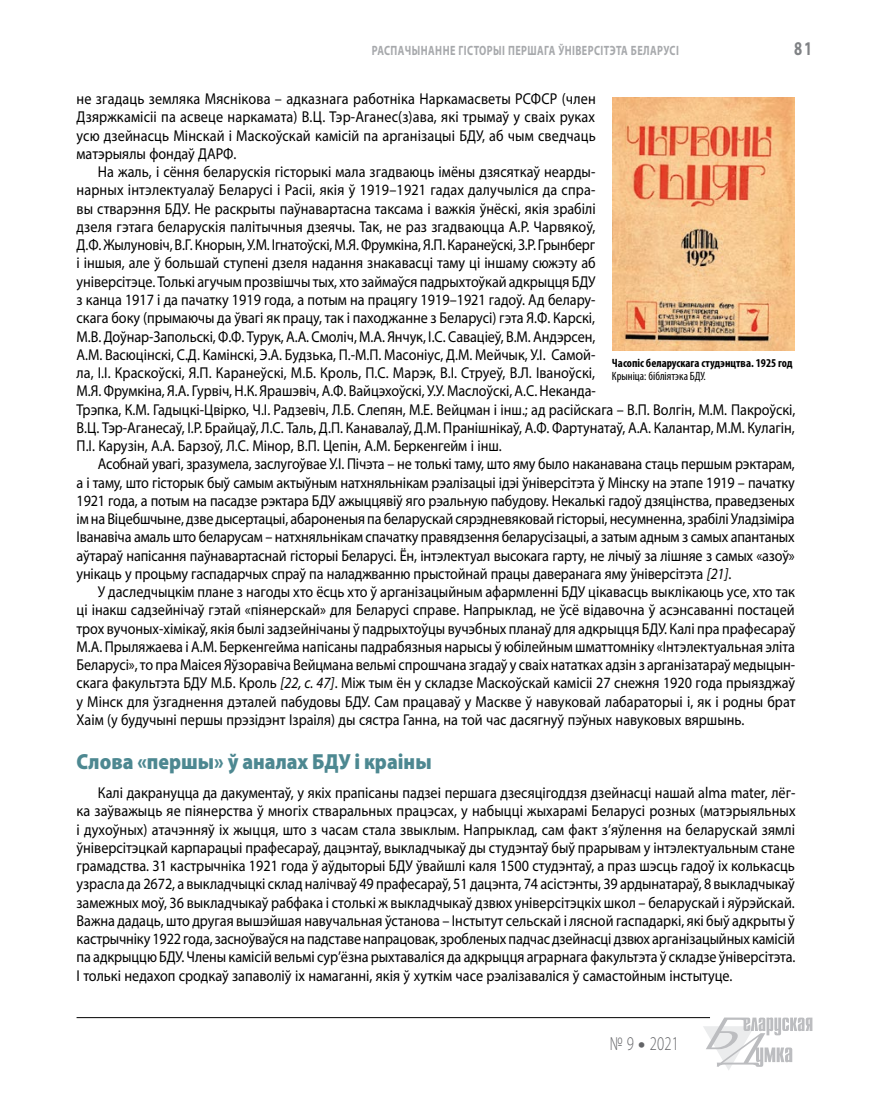
<style>
.page{position:relative;width:872px;height:1106px;background:#fff}
.page>*{position:absolute;margin:0;border:0;box-sizing:border-box;transform-origin:0 0}
.t1{font:900 21.9px "Myriad Pro";color:#4d8891;scale:.9 1}
.t2{font:300 19.5px "Myriad Pro";color:#636467;scale:.75 1}
.t3{font:700 19.5px "Myriad Pro";color:#808285;scale:.75 1}
.t4{font:15.75px/18.3px "Myriad Pro";color:#000;text-align:justify;scale:.9 1}
.t5{font:700 13.5px "Myriad Pro";letter-spacing:.04em;color:#a7a9ac;scale:.75 1}
.t6{font:700 condensed 12px "Myriad Pro";color:#000}
.t7{font:condensed 12px "Myriad Pro";color:#000}
.s1{font-style:italic}
.s2{font-weight:900}
</style>
<div class="page">
<hr style="left:77px;top:1017px;width:633px;height:1px;background:#000">
<svg style="left:703px;top:1017px;width:109px;height:53px"></svg>
<img style="left:612px;top:98px;width:182px;height:252px">
<p class="t5" style="left:372px;top:42px;width:18px">Распа</p>
<p class="t5" style="left:405px;top:42px;width:32px">чынанн</p>
<p class="t5" style="left:450px;top:42px;width:27px">е гістор</p>
<p class="t5" style="left:493px;top:42px;width:242px">ыі першага ўні версітэта Беларусі</p>
<p class="t3" style="left:794px;top:36px;width:26px">81</p>
<p class="t4" style="left:77px;top:89px;width:578px">не згадаць земляка Мяснікова – адказнага работніка Наркамасветы РСФСР (член Дзяржкамісіі па асвеце наркамата) В.Ц. Тэр-Аганес(з)ава, які трымаў у сваіх руках усю дзейнасць Мінскай і Маскоўскай камісій па арганізацыі БДУ, аб чым сведчаць матэрыялы фондаў ДАРФ.</p>
<p class="t4" style="left:77px;top:162px;width:800px;text-align:left;text-indent:21px">На жаль, і сёння беларускія гісторыкі мала згадваюць імёны дзясяткаў неарды-<br>нарных інтэлектуалаў Беларусі і Расіі, якія ў 1919–1921 гадах далучыліся да спра-<br>вы стварэння БДУ. Не раскрыты паўнавартасна таксама і важкія ўнёскі, якія зрабілі<br>дзеля гэтага беларускія палітычныя дзеячы. Так, не раз згадваюцца А.Р. Чарвякоў,<br>Д.Ф. Жылуновіч, В.Г. Кнорын, У.М. Ігнатоўскі, М.Я. Фрумкіна, Я.П. Каранеўскі, З.Р. Грынберг<br>і іншыя, але ў большай ступені дзеля надання знакавасці таму ці іншаму сюжэту аб<br>універсітэце. Толькі агучым прозвішчы тых, хто займаўся падрыхтоўкай адкрыцця БДУ<br>з канца 1917 і да пачатку 1919 года, а потым на працягу 1919–1921 гадоў. Ад белару-<br>скага боку (прымаючы да ўвагі як працу, так і паходжанне з Беларусі) гэта Я.Ф. Карскі,<br>М.В. Доўнар-Запольскі, Ф.Ф. Турук, А.А. Смоліч, М.А. Янчук, І.С. Саваціеў, В.М. Андэрсен,<br>А.М. Васюцінскі, С.Д. Камінскі, Э.А. Будзька, П.-М.П. Масоніус, Д.М. Мейчык, У.І. Самой-<br>ла, І.І. Краскоўскі, Я.П. Каранеўскі, М.Б. Кроль, П.С. Марэк, В.І. Струеў, В.Л. Іваноўскі,<br>М.Я. Фрумкіна, Я.А. Гурвіч, Н.К. Ярашэвіч, А.Ф. Вайцэхоўскі, У.У. Маслоўскі, А.С. Неканда-<br>Трэпка, К.М. Гадыцкі-Цвірко, Ч.І. Радзевіч, Л.Б. Слепян, М.Е. Вейцман і інш.; ад расійскага – В.П. Волгін, М.М. Пакроўскі, В.Ц. Тэр-Аганесаў, І.Р. Брайцаў, Л.С. Таль, Д.П. Канавалаў, Д.М. Пранішнікаў, А.Ф. Фартунатаў, А.А. Калантар, М.М. Кулагін, П.І. Карузін, А.А. Барзоў, Л.С. Мінор, В.П. Цепін, А.М. Беркенгейм і інш.</p>
<p class="t4" style="left:77px;top:454px;width:799px;text-indent:21px">Асобнай увагі, зразумела, заслугоўвае У.І. Пічэта – не толькі таму, што яму было наканавана стаць першым рэктарам, а і таму, што гісторык быў самым актыўным натхняльнікам рэалізацыі ідэі ўніверсітэта ў Мінску на этапе 1919 – пачатку 1921 года, а потым на пасадзе рэктара БДУ ажыццявіў яго рэальную пабудову. Некалькі гадоў дзяцінства, праведзеных ім на Віцебшчыне, дзве дысертацыі, абароненыя па беларускай сярэдневяковай гісторыі, несумненна, зрабілі Уладзіміра Іванавіча амаль што беларусам – натхняльнікам спачатку правядзення беларусізацыі, а затым адным з самых апантаных аўтараў напісання паўнавартаснай гісторыі Беларусі. Ён, інтэлектуал высокага гарту, не лічыў за лішняе з самых «азоў» унікаць у процьму гаспадарчых спраў па наладжванню прыстойнай працы даверанага яму ўніверсітэта <span class="s1">[21]</span>.</p>
<p class="t4" style="left:77px;top:582px;width:800px;text-indent:21px">У даследчыцкім плане з нагоды хто ёсць хто ў арганізацыйным афармленні БДУ цікавасць выклікаюць усе, хто так ці інакш садзейнічаў гэтай «піянерскай» для Беларусі справе. Напрыклад, не ўсё відавочна ў асэнсаванні постацей трох вучоных-хімікаў, якія былі задзейнічаны ў падрыхтоўцы вучэбных планаў для адкрыцця БДУ. Калі пра прафесараў М.А. Прыляжаева і А.М. Беркенгейма напісаны падрабязныя нарысы ў юбілейным шматтомніку «Інтэлектуальная эліта Беларусі», то пра Маісея Яўзоравіча Вейцмана вельмі спрошчана згадаў у сваіх нататках адзін з арганізатараў медыцын&shy;скага факультэта БДУ М.Б. Кроль <span class="s1">[22, с. 47]</span>. Між тым ён у складзе Маскоўскай камісіі 27 снежня 1920 года прыязджаў у Мінск для ўзгаднення дэталей пабудовы БДУ. Сам працаваў у Маскве ў навуковай лабараторыі і, як і родны брат Хаім (у будучыні першы прэзідэнт Ізраіля) ды сястра Ганна, на той час дасягнуў пэўных навуковых вяршынь.</p>
<h1 class="t1" style="left:77px;top:749px;width:396px">Слова «першы» ў аналах БДУ і краіны</h1>
<p class="t4" style="left:77px;top:783px;width:800px;text-indent:21px">Калі дакрануцца да дакументаў, у якіх прапісаны падзеі першага дзесяцігоддзя дзейнасці нашай alma mater, лёг&shy;ка заўважыць яе піянерства ў многіх стваральных працэсах, у набыцці жыхарамі Беларусі розных (матэрыяльных і духоўных) атачэнняў іх жыцця, што з часам стала звыклым. Напрыклад, сам факт з’яўлення на беларускай зямлі ўніверсітэцкай карпарацыі прафесараў, дацэнтаў, выкладчыкаў ды студэнтаў быў прарывам у інтэлектуальным стане грамадства. 31 кастрычніка 1921 года ў аўдыторыі БДУ ўвайшлі каля 1500 студэнтаў, а праз шэсць гадоў іх колькасць узрасла да 2672, а выкладчыцкі склад налічваў 49 прафесараў, 51 дацэнта, 74 асістэнты, 39 ардынатараў, 8 выкладчыкаў замежных моў, 36 выкладчыкаў рабфака і столькі ж выкладчыкаў дзвюх універсітэцкіх школ – беларускай і яўрэйскай.<br>Важна дадаць, што другая вышэйшая навучальная ўстанова – Інстытут сельскай і лясной гаспадаркі, які быў адкрыты ў кастрычніку 1922 года, засноўваўся на падставе напрацовак, зробленых падчас дзейнасці дзвюх арганізацыйных камісій па адкрыццю БДУ. Члены камісій вельмі сур’ёзна рыхтаваліся да адкрыцця аграрнага факультэта ў складзе ўніверсітэта.<br>І толькі недахоп сродкаў запаволіў іх намаганні, якія ў хуткім часе рэалізаваліся ў самастойным інстытуце.</p>
<p class="t6" style="left:612px;top:355px;width:182px">Часопіс беларускага студэнцтва. 1925 год</p>
<p class="t7" style="left:612px;top:369px;width:95px">Крыніца: бібліятэка БДУ.</p>
<p class="t2" style="left:609px;top:1032px;width:94px">№ 9 <span class="s2">•</span> 2021</p>
</div>
